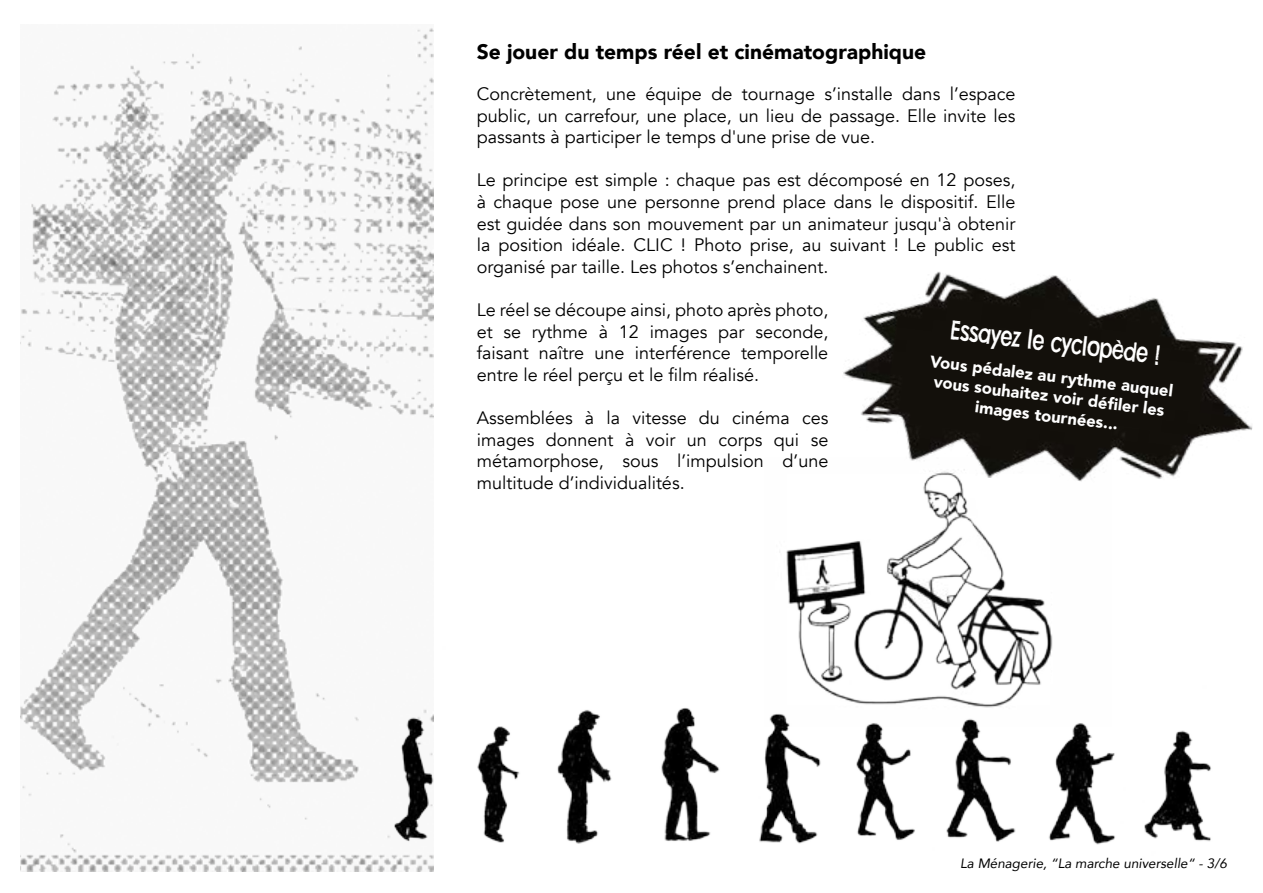
<style>
.page{position:relative;width:1263px;height:893px;background:#fff}
.page>*{position:absolute;margin:0;border:0;box-sizing:border-box;transform-origin:0 0}
.t1{font:27px "Flea Market Finds";color:#fff}
.t2{font:900 21px "Avenir";color:#000}
.t3{font:18px/21.6px "Avenir";color:#000;text-align:justify}
.t4{font:900 16.5px/19.8px "Avenir";color:#fff;text-align:center}
.t5{font:italic 13.5px "Avenir";color:#000}
</style>
<div class="page">
<img style="left:21px;top:28px;width:413px;height:843px">
<img style="left:350px;top:637px;width:370px;height:219px">
<img style="left:759px;top:726px;width:59px;height:118px">
<img style="left:818px;top:726px;width:393px;height:119px">
<img style="left:769px;top:509px;width:317px;height:217px">
<img style="left:843px;top:271px;width:410px;height:238px">
<p class="t2" style="left:477px;top:33px;width:451px">Se jouer du temps réel et cinématographique</p>
<p class="t3" style="left:477px;top:83px;width:540px">Concrètement, une équipe de tournage s’installe dans l’espace public, un carrefour, une place, un lieu de passage. Elle invite les passants à participer le temps d'une prise de vue.</p>
<p class="t3" style="left:477px;top:170px;width:540px">Le principe est simple : chaque pas est décomposé en 12 poses, à chaque pose une personne prend place dans le dispositif. Elle est guidée dans son mouvement par un animateur jusqu'à obtenir la position idéale. CLIC ! Photo prise, au suivant ! Le public est organisé par taille. Les photos s’enchainent.</p>
<p class="t3" style="left:477px;top:299px;width:353px">Le réel se découpe ainsi, photo après photo, et se rythme à 12 images par seconde, faisant naître une interférence temporelle entre le réel perçu et le film réalisé.</p>
<p class="t3" style="left:477px;top:407px;width:353px">Assemblées à la vitesse du cinéma ces images donnent à voir un corps qui se métamorphose, sous l’impulsion d’une multitude d’individualités.</p>
<h1 class="t1" style="left:953px;top:312px;width:212px;rotate:7deg">Essayez le cyclopède !</h1>
<p class="t4" style="left:931px;top:351px;width:246px;rotate:7deg">Vous pédalez au rythme auquel vous souhaitez voir défi ler les images tournées...</p>
<p class="t5" style="left:960px;top:855px;width:268px">La Ménagerie, “La marche universelle“ - 3/6</p>
</div>
